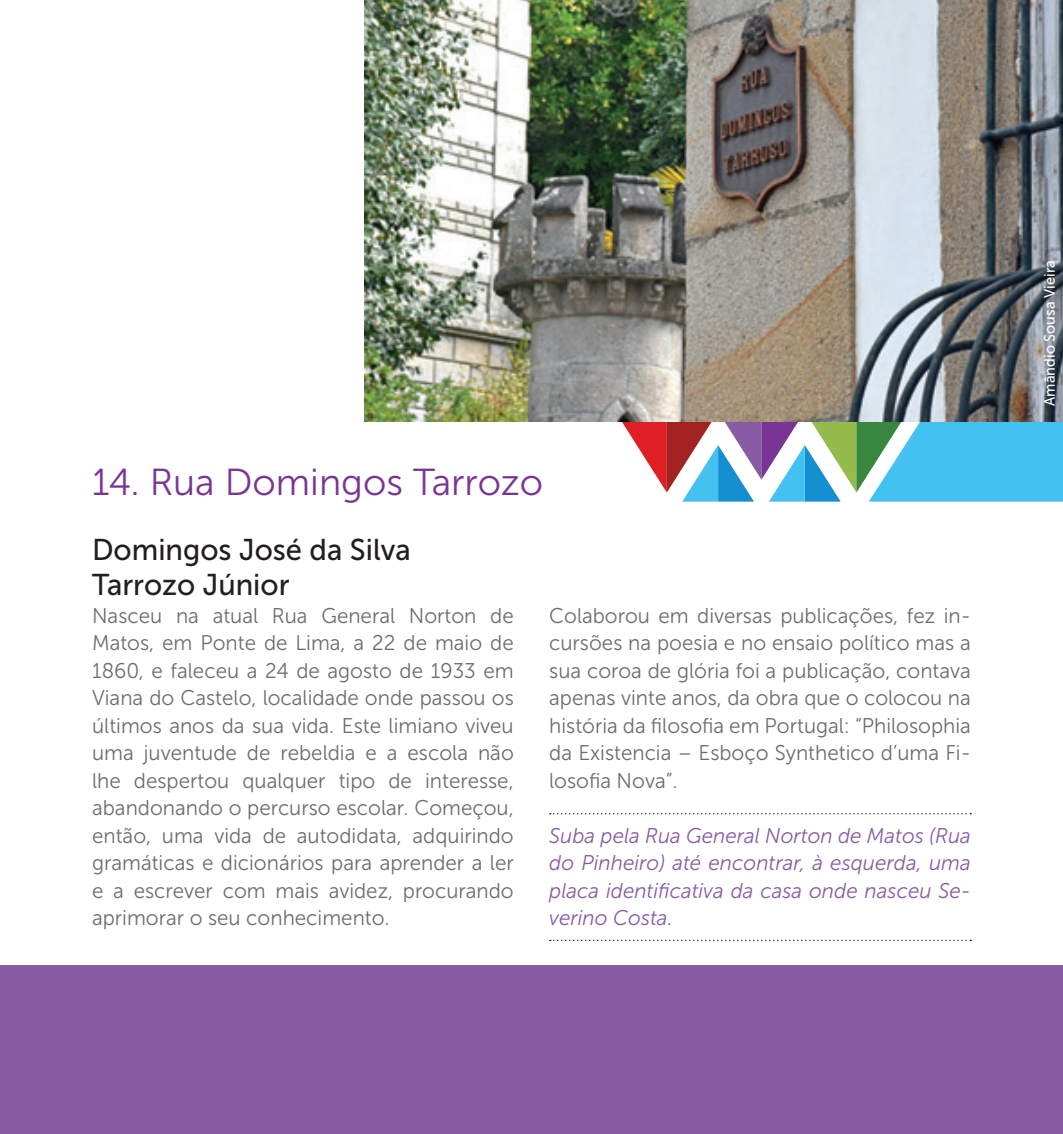
<style>
.page{position:relative;width:1063px;height:1134px;background:#fff}
.page>*{position:absolute;margin:0;border:0;box-sizing:border-box;transform-origin:0 0}
.t1{font:37.5px "Museo Sans 300";color:#793494}
.t2{font:30px/35px "Museo Sans 500";color:#231f20}
.t3{font:21.25px/27.5px "Museo Sans 300";color:#6c6d70;text-align:justify}
.t4{font:italic 21.25px/27.5px "Museo Sans 300";color:#895ba3;text-align:justify}
.t5{font:15px "Museo Sans 500";color:#fff}
</style>
<div class="page">
<svg style="left:622px;top:422px;width:441px;height:80px"></svg>
<div style="left:0;top:965px;width:1063px;height:169px;background:#895ba3"></div>
<svg style="left:550px;top:813px;width:421px;height:1px"></svg>
<svg style="left:550px;top:940px;width:421px;height:1px"></svg>
<img style="left:364px;top:0;width:699px;height:422px">
<h1 class="t1" style="left:92px;top:462px;width:452px">14. Rua Domingos Tarrozo</h1>
<h2 class="t2" style="left:92px;top:532px;width:320px">Domingos José da Silva<br>Tarrozo Júnior</h2>
<p class="t3" style="left:92px;top:602px;width:423px">Nasceu na atual Rua General Norton de Matos, em Ponte de Lima, a 22 de maio de 1860, e faleceu a 24 de agosto de 1933 em Viana do Castelo, localidade onde passou os últimos anos da sua vida. Este limiano viveu uma juventude de rebeldia e a escola não lhe despertou qualquer tipo de interesse, abandonando o percurso escolar. Começou, então, uma vida de autodidata, adquirindo gramáticas e dicionários para aprender a ler e a escrever com mais avidez, procurando aprimorar o seu conhecimento.</p>
<p class="t3" style="left:549px;top:602px;width:423px">Colaborou em diversas publicações, fez in&shy;cursões na poesia e no ensaio político mas a sua coroa de glória foi a publicação, contava apenas vinte anos, da obra que o colocou na história da filosofia em Portugal: “Philosophia da Existencia – Esboço Synthetico d’uma Fi&shy;losofia Nova”.</p>
<p class="t4" style="left:549px;top:822px;width:423px">Suba pela Rua General Norton de Matos (Rua do Pinheiro) até encontrar, à esquerda, uma placa identificativa da casa onde nasceu Se&shy;verino Costa.</p>
<p class="t5" style="left:1041px;top:406px;width:147px;rotate:-90deg">Amândio Sousa Vieira</p>
</div>
